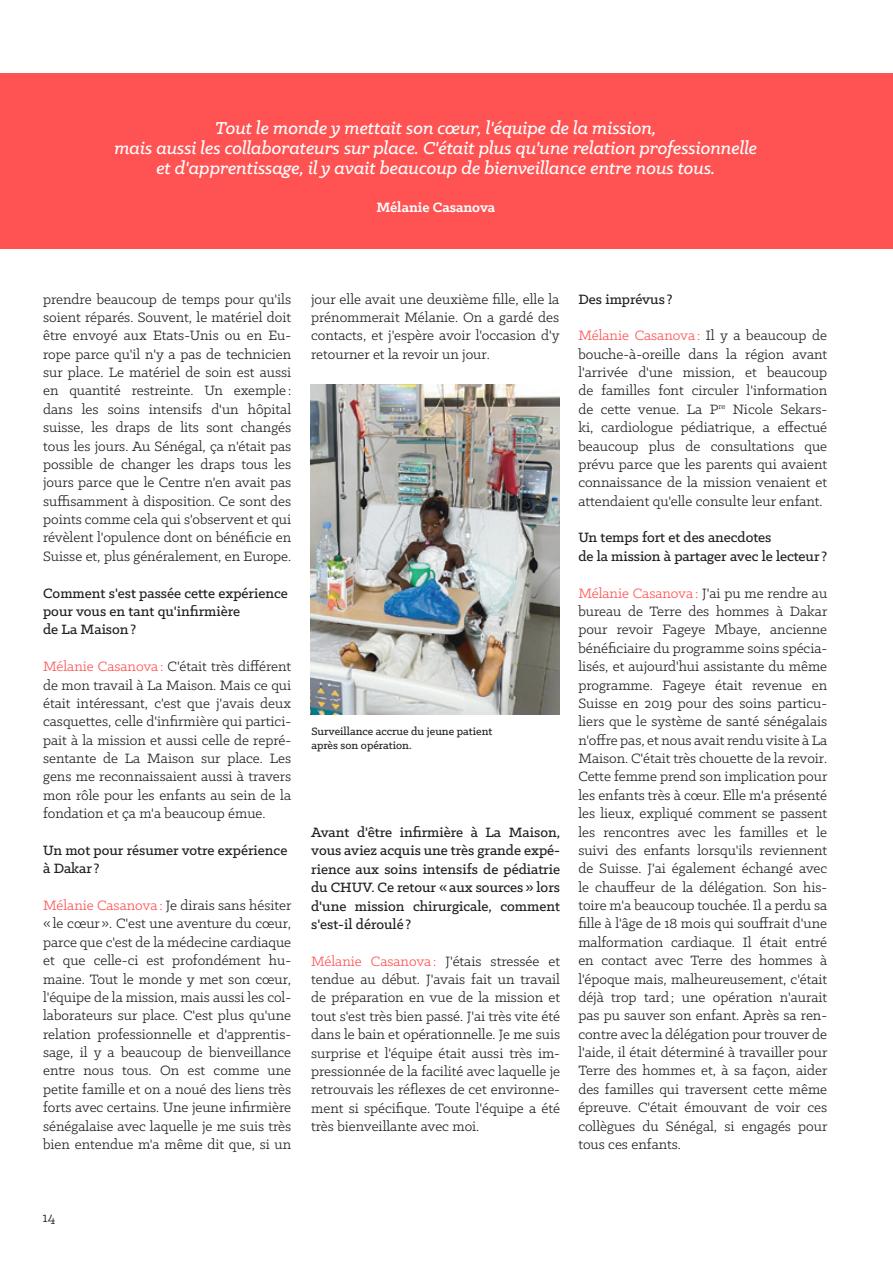
<style>
.page{position:relative;width:893px;height:1263px;background:#fff}
.page>*{position:absolute;margin:0;border:0;box-sizing:border-box;transform-origin:0 0}
.t1{font:italic 500 19.5px/19.8px "Klinic Slab";letter-spacing:-.005em;color:#fff;text-align:center}
.t2{font:15.6px "Klinic Slab";color:#231f20}
.t3{font:15.3px/18.3px "Klinic Slab";color:#231f20;text-align:justify}
.t4{font:500 15.3px/18.3px "Klinic Slab";color:#231f20}
.t5{font:700 15.3px "Klinic Slab";color:#fff}
.t6{font:500 12px/13.8px "Klinic Slab";color:#231f20}
.s1{color:#ff5252}
</style>
<div class="page">
<img style="left:310px;top:384px;width:249px;height:331px">
<div style="left:0;top:73px;width:893px;height:175px;background:#ff5252"></div>
<p class="t1" style="left:114px;top:118px;width:644px">Tout le monde y mettait son cœur, l'équipe de la mission,<br>mais aussi les collaborateurs sur place. C'était plus qu'une relation professionnelle et d'apprentissage, il y avait beaucoup de bienveillance entre nous tous.</p>
<p class="t5" style="left:377px;top:198px;width:120px">Mélanie Casanova</p>
<p class="t3" style="left:43px;top:289px;width:250px">prendre beaucoup de temps pour qu'ils soient réparés. Souvent, le matériel doit être envoyé aux Etats-Unis ou en Eu&shy;rope parce qu'il n'y a pas de technicien sur place. Le matériel de soin est aussi en quantité restreinte. Un exemple : dans les soins intensifs d'un hôpital suisse, les draps de lits sont changés tous les jours. Au Sénégal, ça n'était pas possible de changer les draps tous les jours parce que le Centre n'en avait pas suffisamment à disposition. Ce sont des points comme cela qui s'observent et qui révèlent l'opulence dont on bénéficie en Suisse et, plus généralement, en Europe.</p>
<p class="t4" style="left:43px;top:583px;width:246px">Comment s'est passée cette expérience pour vous en tant qu'infirmière<br>de La Maison?</p>
<p class="t3" style="left:43px;top:657px;width:250px"><span class="s1">Mélanie Casanova :</span> C'était très différent de mon travail à La Maison. Mais ce qui était intéressant, c'est que j'avais deux casquettes, celle d'infirmière qui partici&shy;pait à la mission et aussi celle de repré&shy;sentante de La Maison sur place. Les gens me reconnaissaient aussi à travers mon rôle pour les enfants au sein de la fondation et ça m'a beaucoup émue.</p>
<p class="t4" style="left:43px;top:840px;width:246px">Un mot pour résumer votre expérience à Dakar?</p>
<p class="t3" style="left:43px;top:896px;width:250px"><span class="s1">Mélanie Casanova :</span> Je dirais sans hésiter «le cœur». C'est une aventure du cœur, parce que c'est de la médecine cardiaque et que celle-ci est profondément hu&shy;maine. Tout le monde y met son cœur, l'équipe de la mission, mais aussi les col&shy;laborateurs sur place. C'est plus qu'une relation professionnelle et d'apprentis&shy;sage, il y a beaucoup de bienveillance entre nous tous. On est comme une petite famille et on a noué des liens très forts avec certains. Une jeune infirmière sénégalaise avec laquelle je me suis très bien entendue m'a même dit que, si un</p>
<p class="t3" style="left:311px;top:289px;width:250px">jour elle avait une deuxième fille, elle la prénommerait Mélanie. On a gardé des contacts, et j'espère avoir l'occasion d'y retourner et la revoir un jour.</p>
<p class="t6" style="left:311px;top:724px;width:182px">Surveillance accrue du jeune patient après son opération.</p>
<p class="t4" style="left:311px;top:823px;width:250px;text-align:justify">Avant d'être infirmière à La Maison, vous aviez acquis une très grande expé&shy;rience aux soins intensifs de pédiatrie du CHUV. Ce retour «aux sources» lors d'une mission chirurgicale, comment s'est-il déroulé ?</p>
<p class="t3" style="left:311px;top:951px;width:250px"><span class="s1">Mélanie Casanova :</span> J'étais stressée et tendue au début. J'avais fait un travail de préparation en vue de la mission et tout s'est très bien passé. J'ai très vite été dans le bain et opérationnelle. Je me suis surprise et l'équipe était aussi très im&shy;pressionnée de la facilité avec laquelle je retrouvais les réflexes de cet environne&shy;ment si spécifique. Toute l'équipe a été très bienveillante avec moi.</p>
<p class="t4" style="left:578px;top:289px;width:96px">Des imprévus ?</p>
<p class="t3" style="left:578px;top:326px;width:250px"><span class="s1">Mélanie Casanova :</span> Il y a beaucoup de bouche-à-oreille dans la région avant l'arrivée d'une mission, et beaucoup de familles font circuler l'information de cette venue. La P<sup>re</sup> Nicole Sekars&shy;ki, cardiologue pédiatrique, a effectué beaucoup plus de consultations que prévu parce que les parents qui avaient connaissance de la mission venaient et attendaient qu'elle consulte leur enfant.</p>
<p class="t4" style="left:578px;top:528px;width:250px">Un temps fort et des anecdotes<br>de la mission à partager avec le lecteur?</p>
<p class="t3" style="left:578px;top:583px;width:251px"><span class="s1">Mélanie Casanova :</span> J'ai pu me rendre au bureau de Terre des hommes à Dakar pour revoir Fageye Mbaye, ancienne bénéficiaire du programme soins spécia&shy;lisés, et aujourd'hui assistante du même programme. Fageye était revenue en Suisse en 2019 pour des soins particu&shy;liers que le système de santé sénégalais n'offre pas, et nous avait rendu visite à La Maison. C'était très chouette de la revoir.<br>Cette femme prend son implication pour les enfants très à cœur. Elle m'a présenté les lieux, expliqué comment se passent les rencontres avec les familles et le suivi des enfants lorsqu'ils reviennent de Suisse. J'ai également échangé avec le chauffeur de la délégation. Son his&shy;toire m'a beaucoup touchée. Il a perdu sa fille à l'âge de 18 mois qui souffrait d'une malformation cardiaque. Il était entré en contact avec Terre des hommes à l'époque mais, malheureusement, c'était déjà trop tard; une opération n'aurait pas pu sauver son enfant. Après sa ren&shy;contre avec la délégation pour trouver de l'aide, il était déterminé à travailler pour Terre des hommes et, à sa façon, aider des familles qui traversent cette même épreuve. C'était émouvant de voir ces collègues du Sénégal, si engagés pour tous ces enfants.</p>
<p class="t2" style="left:43px;top:1208px;width:14px">14</p>
</div>
